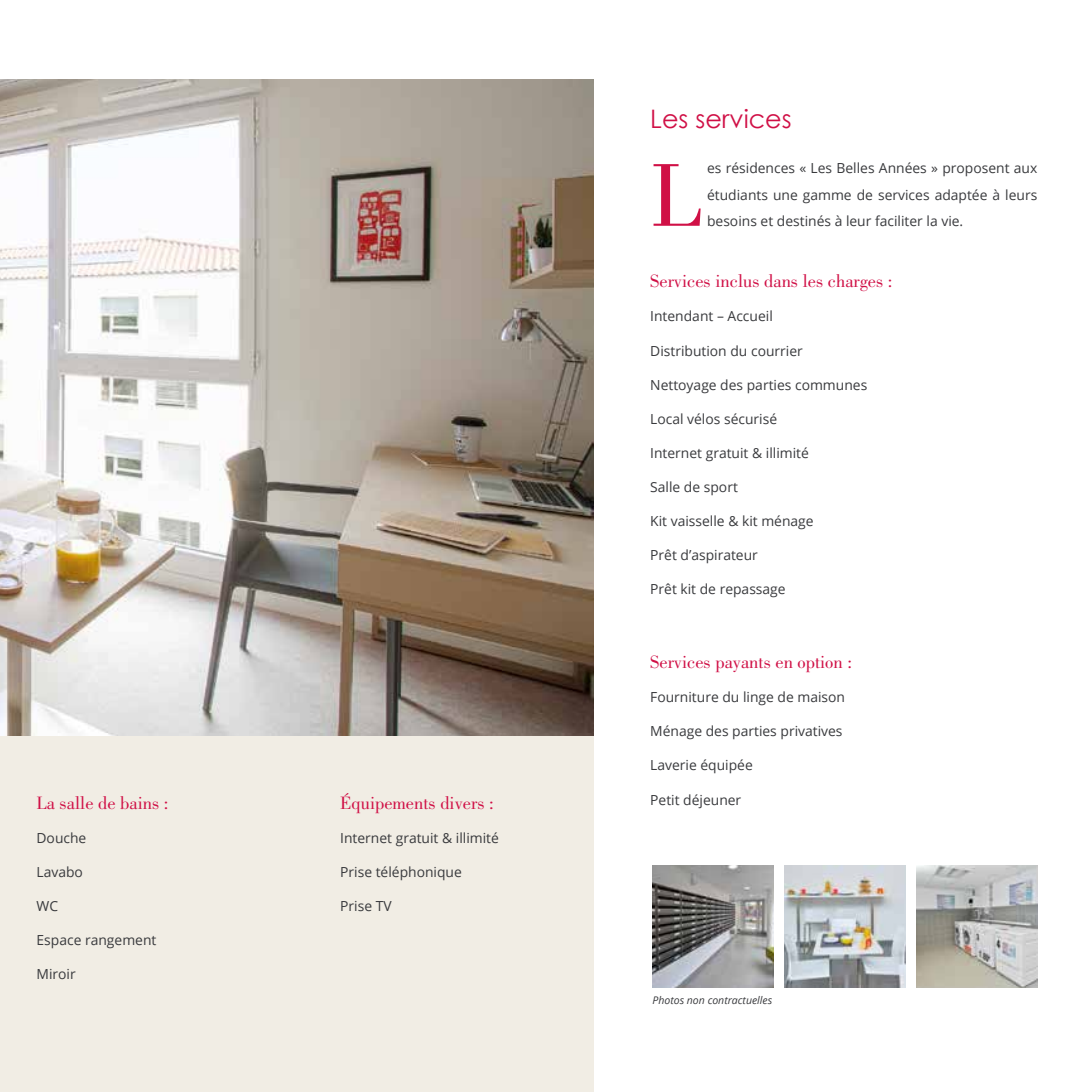
<style>
.page{position:relative;width:1092px;height:1092px;background:#fff}
.page>*{position:absolute;margin:0;border:0;box-sizing:border-box;transform-origin:0 0}
.t1{font:92.23px "Bodoni";color:#d01046}
.t2{font:25.38px "Century Gothic";color:#d01046}
.t3{font:18.55px "Bodoni";color:#d01046}
.t4{font:13.83px/26.2px "Open Sans";color:#393a3d;text-align:justify}
.t5{font:italic 10.5px "Open Sans";color:#393a3d}
</style>
<div class="page">
<div style="left:0;top:736px;width:593px;height:355px;background:#f1ede4"></div>
<img style="left:916px;top:865px;width:121px;height:122px">
<img style="left:784px;top:865px;width:121px;height:122px">
<img style="left:652px;top:865px;width:121px;height:122px">
<img style="left:0;top:79px;width:593px;height:656px">
<h3 class="t3" style="left:37px;top:792px;width:133px">La salle de bains :</h3>
<p class="t4" style="left:37px;top:824px;width:51px">Douche</p>
<p class="t4" style="left:37px;top:858px;width:48px">Lavabo</p>
<p class="t4" style="left:37px;top:892px;width:23px">WC</p>
<p class="t4" style="left:37px;top:926px;width:121px">Espace rangement</p>
<p class="t4" style="left:37px;top:960px;width:41px">Miroir</p>
<h3 class="t3" style="left:340px;top:792px;width:155px">Équipements divers :</h3>
<p class="t4" style="left:340px;top:824px;width:160px">Internet gratuit &amp; illimité</p>
<p class="t4" style="left:340px;top:858px;width:123px">Prise téléphonique</p>
<p class="t4" style="left:340px;top:892px;width:53px">Prise TV</p>
<h2 class="t2" style="left:650px;top:104px;width:143px">Les services</h2>
<h1 class="t1" style="left:650px;top:144px;width:53px">L</h1>
<p class="t4" style="left:707px;top:155px;width:332px">es résidences « Les Belles Années » proposent aux étudiants une gamme de services adaptée à leurs besoins et destinés à leur faciliter la vie.</p>
<h3 class="t3" style="left:650px;top:271px;width:244px">Services inclus dans les charges :</h3>
<p class="t4" style="left:650px;top:303px;width:124px">Intendant – Accueil</p>
<p class="t4" style="left:650px;top:337px;width:154px">Distribution du courrier</p>
<p class="t4" style="left:650px;top:371px;width:218px">Nettoyage des parties communes</p>
<p class="t4" style="left:650px;top:405px;width:128px">Local vélos sécurisé</p>
<p class="t4" style="left:650px;top:439px;width:160px">Internet gratuit &amp; illimité</p>
<p class="t4" style="left:650px;top:473px;width:89px">Salle de sport</p>
<p class="t4" style="left:650px;top:507px;width:165px">Kit vaisselle &amp; kit ménage</p>
<p class="t4" style="left:650px;top:541px;width:109px">Prêt d’aspirateur</p>
<p class="t4" style="left:650px;top:576px;width:137px">Prêt kit de repassage</p>
<h3 class="t3" style="left:650px;top:651px;width:203px">Services payants en option :</h3>
<p class="t4" style="left:650px;top:683px;width:196px">Fourniture du linge de maison</p>
<p class="t4" style="left:650px;top:717px;width:194px">Ménage des parties privatives</p>
<p class="t4" style="left:650px;top:752px;width:104px">Laverie équipée</p>
<p class="t4" style="left:650px;top:786px;width:93px">Petit déjeuner</p>
<p class="t5" style="left:652px;top:992px;width:121px">Photos non contractuelles</p>
</div>
